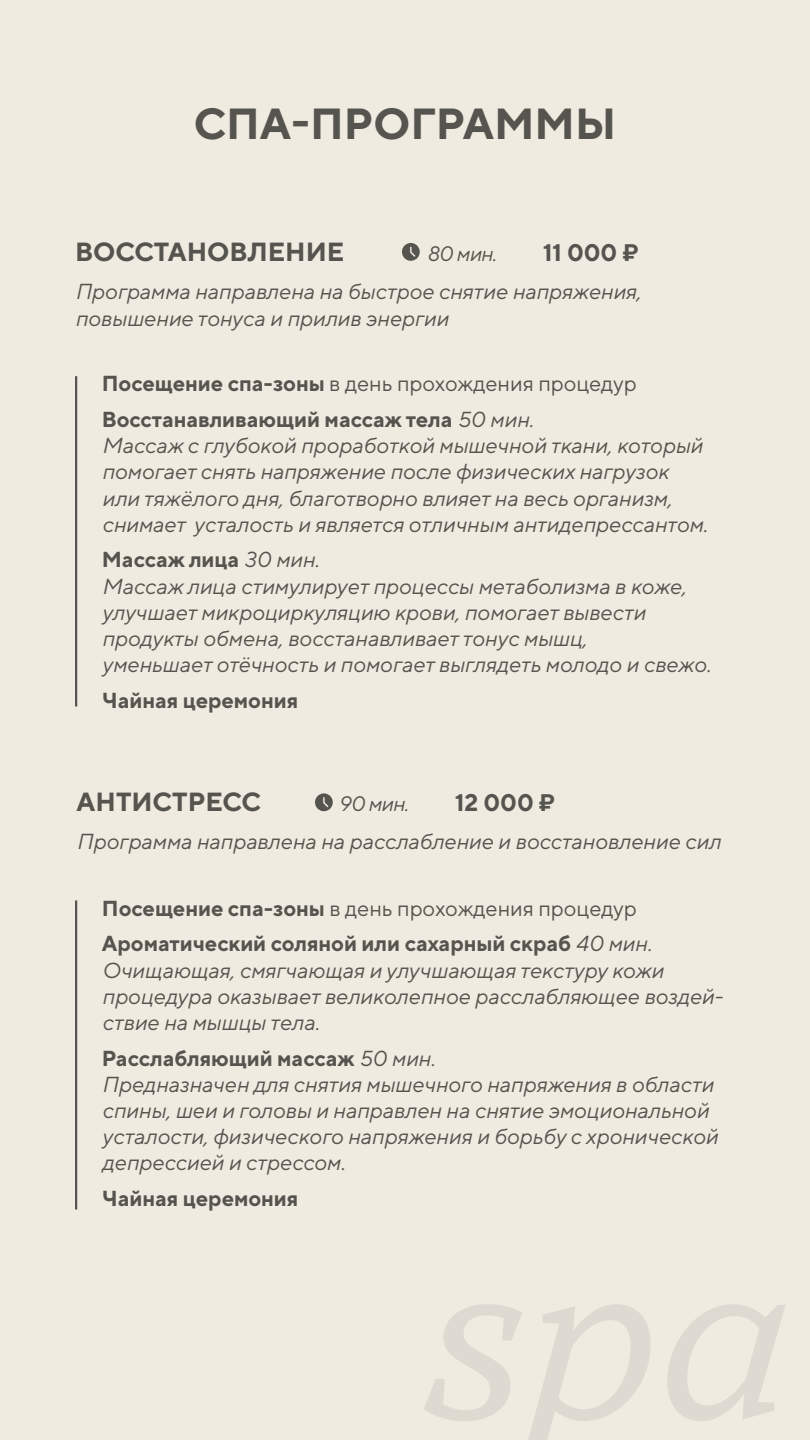
<style>
.page{position:relative;width:810px;height:1440px;background:#f0ebe1}
.page>*{position:absolute;margin:0;border:0;box-sizing:border-box;transform-origin:0 0}
.t1{font:700 43.5px "TT Norms Pro";color:#56544e}
.t2{font:700 26.25px "TT Norms Pro";color:#56544e}
.t3{font:700 24px "TT Norms Pro";color:#56544e}
.t4{font:italic 21.75px/26.1px "TT Norms Pro";color:#56544e}
.t5{font:700 21.75px/35.8px "TT Norms Pro";color:#56544e}
.t6{font:italic 21px "TT Norms Pro";letter-spacing:-.03em;color:#56544e}
.s1{font-weight:400}
.s2{font-weight:400;font-style:italic}
.s3{font-weight:700;font-style:normal}
</style>
<div class="page">
<hr style="left:75px;top:900px;width:2px;height:310px;background:#56544e">
<hr style="left:75px;top:376px;width:2px;height:330px;background:#56544e">
<svg style="left:402px;top:243px;width:18px;height:18px"></svg>
<svg style="left:315px;top:793px;width:18px;height:18px"></svg>
<svg style="left:424px;top:1304px;width:226px;height:136px"></svg>
<svg style="left:667px;top:1304px;width:118px;height:117px"></svg>
<h1 class="t1" style="left:194px;top:95px;width:424px">CПА-ПРОГРАММЫ</h1>
<p class="t2" style="left:75px;top:234px;width:271px">ВОССТАНОВЛЕНИЕ</p>
<p class="t6" style="left:427px;top:240px;width:71px">80 мин.</p>
<p class="t3" style="left:543px;top:237px;width:97px">11 000 ₽</p>
<p class="t4" style="left:75px;top:278px;width:568px">Программа направлена на быстрое снятие напряжения, повышение тонуса и прилив энергии</p>
<p class="t5" style="left:102px;top:365px;width:537px">Посещение спа-зоны <span class="s1">в день прохождения процедур<br></span>Восстанавливающий массаж тела <span class="s2">50 мин.</span></p>
<p class="t4" style="left:102px;top:432px;width:607px">Массаж с глубокой проработкой мышечной ткани, который помогает снять напряжение после физических нагрузок или тяжёлого дня, благотворно влияет на весь организм, снимает усталость и является отличным антидепрессантом.</p>
<p class="t4" style="left:102px;top:546px;width:610px"><span class="s3">Массаж лица</span> 30 мин.<br>Массаж лица стимулирует процессы метаболизма в коже, улучшает микроциркуляцию крови, помогает вывести продукты обмена, восстанавливает тонус мышц,<br>уменьшает отёчность и помогает выглядеть молодо и свежо.</p>
<p class="t5" style="left:102px;top:681px;width:198px">Чайная церемония</p>
<p class="t2" style="left:77px;top:785px;width:186px">АНТИСТРЕСС</p>
<p class="t6" style="left:339px;top:790px;width:71px">90 мин.</p>
<p class="t3" style="left:455px;top:787px;width:101px">12 000 ₽</p>
<p class="t4" style="left:77px;top:827px;width:645px">Программа направлена на расслабление и восстановление сил</p>
<p class="t5" style="left:102px;top:889px;width:551px">Посещение спа-зоны <span class="s1">в день прохождения процедур<br></span>Ароматический соляной или сахарный скраб <span class="s2">40 мин.</span></p>
<p class="t4" style="left:102px;top:956px;width:623px">Очищающая, смягчающая и улучшающая текстуру кожи процедура оказывает великолепное расслабляющее воздей&shy;ствие на мышцы тела.</p>
<p class="t4" style="left:102px;top:1044px;width:617px"><span class="s3">Расслабляющий массаж</span> 50 мин.<br>Предназначен для снятия мышечного напряжения в области спины, шеи и головы и направлен на снятие эмоциональной усталости, физического напряжения и борьбу с хронической депрессией и стрессом.</p>
<p class="t5" style="left:102px;top:1180px;width:198px">Чайная церемония</p>
</div>
